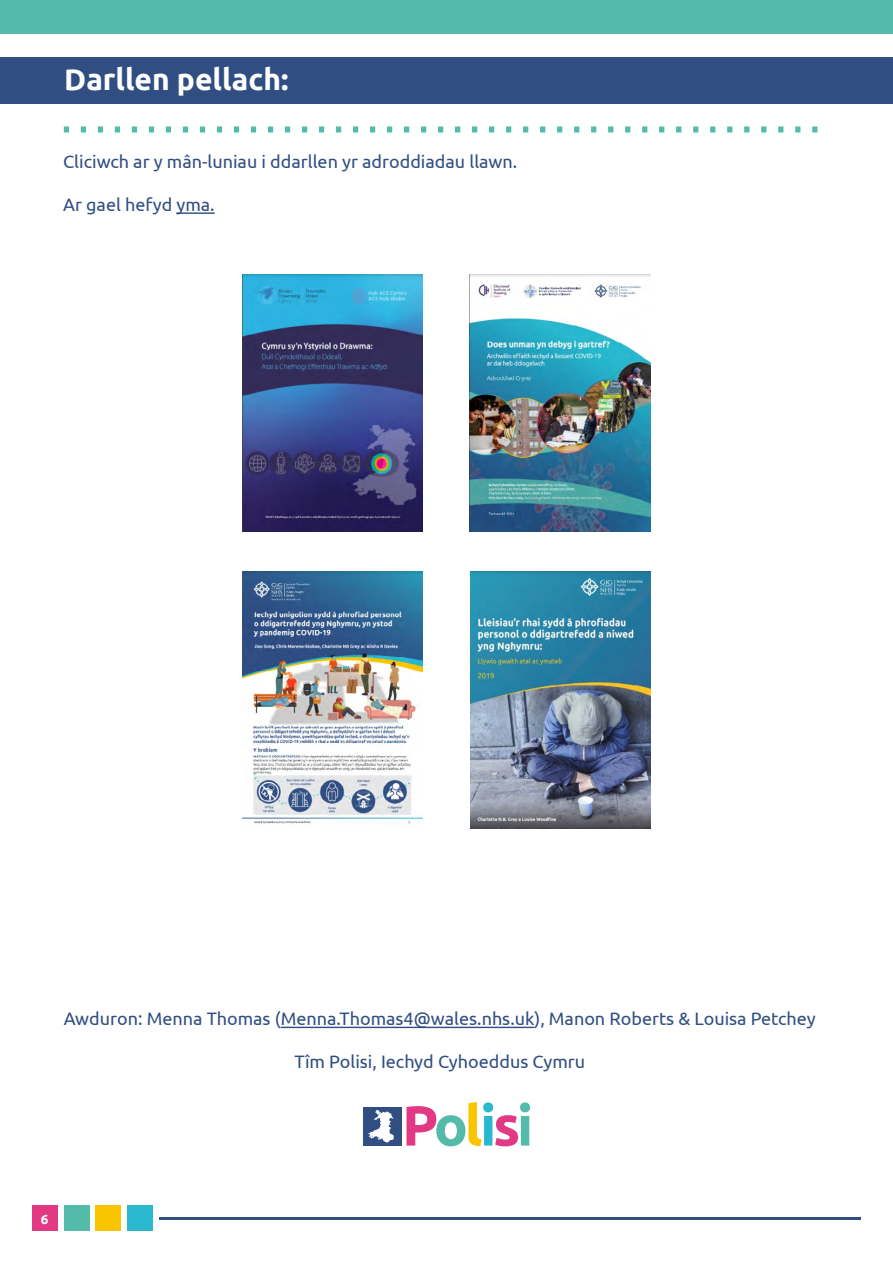
<style>
.page{position:relative;width:893px;height:1263px;background:#fff}
.page>*{position:absolute;margin:0;border:0;box-sizing:border-box;transform-origin:0 0}
.t1{font:700 30px "Ubuntu";color:#fff}
.t2{font:18px "Ubuntu";color:#304e82}
.t3{font:700 13.5px "Ubuntu";color:#fff}
</style>
<div class="page">
<div style="left:64px;top:1205px;width:25px;height:26px;background:#54bbab"></div>
<div style="left:32px;top:1205px;width:25px;height:26px;background:#e13983"></div>
<div style="left:96px;top:1205px;width:25px;height:26px;background:#fac400"></div>
<div style="left:128px;top:1205px;width:25px;height:26px;background:#29b8ce"></div>
<hr style="left:159px;top:1217px;width:702px;height:2px;background:#304e82">
<div style="left:0;top:0;width:893px;height:34px;background:#54bbab"></div>
<hr style="left:176px;top:212px;width:39px;height:2px;background:#304e82">
<hr style="left:281px;top:1027px;width:253px;height:1px;background:#304e82">
<div style="left:0;top:57px;width:893px;height:47px;background:#304e82"></div>
<svg style="left:64px;top:126px;width:754px;height:6px"></svg>
<svg style="left:406px;top:1102px;width:124px;height:44px"></svg>
<div style="left:364px;top:1107px;width:38px;height:38px;background:#304e82"></div>
<svg style="left:368px;top:1110px;width:26px;height:32px"></svg>
<img style="left:243px;top:274px;width:180px;height:258px">
<img style="left:469px;top:274px;width:181px;height:258px">
<img style="left:243px;top:571px;width:180px;height:253px">
<img style="left:471px;top:572px;width:179px;height:256px">
<h1 class="t1" style="left:64px;top:61px;width:226px">Darllen pellach:</h1>
<p class="t2" style="left:63px;top:150px;width:455px">Cliciwch ar y mân-luniau i ddarllen yr adroddiadau llawn.</p>
<p class="t2" style="left:63px;top:194px;width:153px">Ar gael hefyd yma.</p>
<p class="t2" style="left:64px;top:1008px;width:754px">Awduron: Menna Thomas (Menna.Thomas4@wales.nhs.uk), Manon Roberts &amp; Louisa Petchey</p>
<p class="t2" style="left:294px;top:1051px;width:292px">Tîm Polisi, Iechyd Cyhoeddus Cymru</p>
<p class="t3" style="left:41px;top:1210px;width:9px">6</p>
</div>
